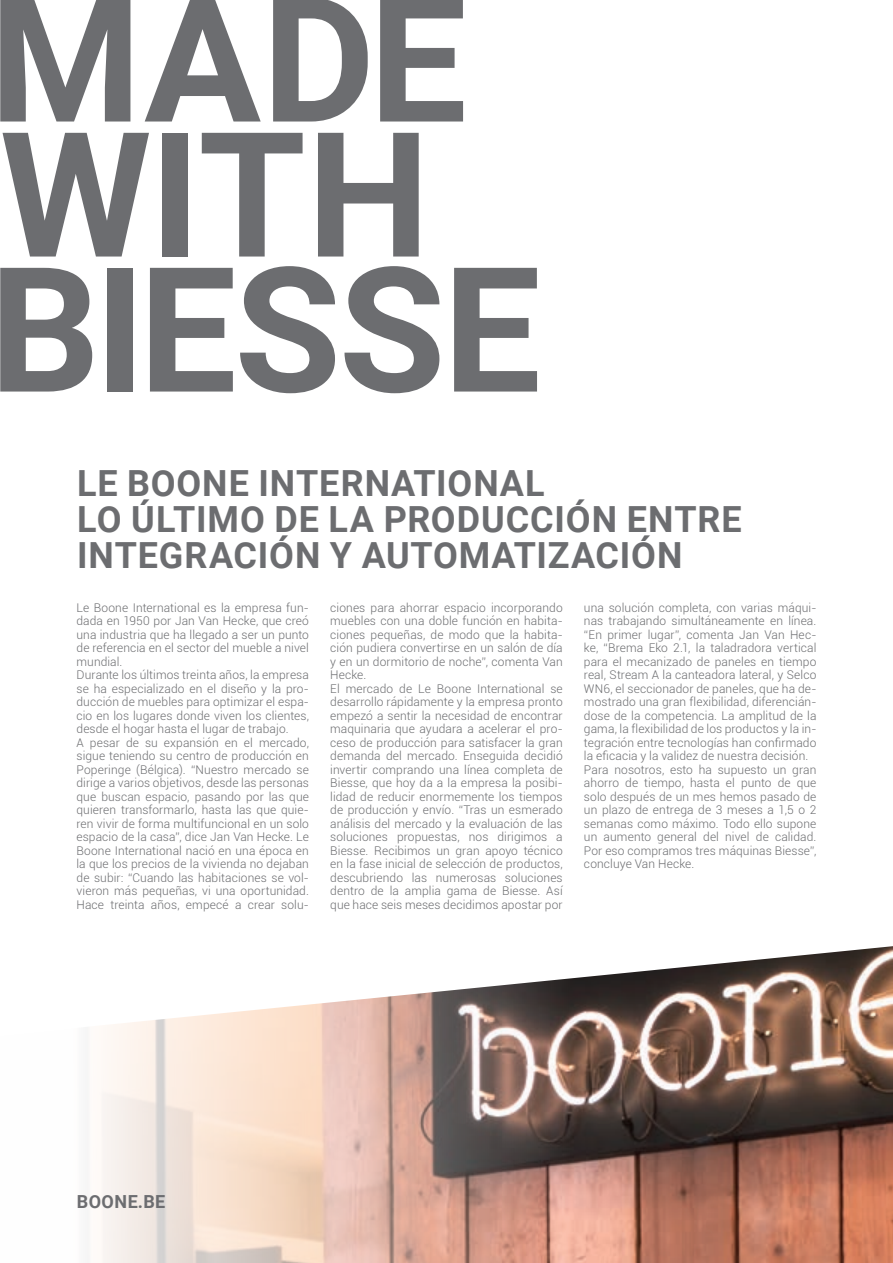
<style>
.page{position:relative;width:893px;height:1263px;background:#fff}
.page>*{position:absolute;margin:0;border:0;box-sizing:border-box;transform-origin:0 0}
.t1{font:700 174px "Roboto";letter-spacing:-.015em;color:#6c6d70}
.t2{font:700 36px "Roboto";letter-spacing:.025em;color:#6c6d70}
.t3{font:700 18px "Roboto";letter-spacing:.025em;color:#6c6d70}
.t4{font:300 12px/13.5px "Roboto";letter-spacing:.01em;color:#6c6d70;text-align:justify}
</style>
<div class="page">
<img style="left:101px;top:946px;width:791px;height:317px">
<hr style="left:892px;top:0;width:1px;height:1263px;background:#006565">
<p class="t1" style="left:-11px;top:-62px;width:479px">MADE</p>
<p class="t1" style="left:0;top:73px;width:432px">WITH</p>
<p class="t1" style="left:-11px;top:208px;width:553px">BIESSE</p>
<p class="t2" style="left:77px;top:458px;width:469px">LE BOONE INTERNATIONAL</p>
<p class="t2" style="left:77px;top:494px;width:666px">LO ÚLTIMO DE LA PRODUCCIÓN ENTRE</p>
<p class="t2" style="left:77px;top:530px;width:607px">INTEGRACIÓN Y AUTOMATIZACIÓN</p>
<p class="t4" style="left:77px;top:600px;width:234px">Le Boone International es la empresa fun&shy;dada en 1950 por Jan Van Hecke, que creó una industria que ha llegado a ser un punto de referencia en el sector del mueble a nivel mundial.</p>
<p class="t4" style="left:77px;top:668px;width:234px">Durante los últimos treinta años, la empresa se ha especializado en el diseño y la pro&shy;ducción de muebles para optimizar el espa&shy;cio en los lugares donde viven los clientes, desde el hogar hasta el lugar de trabajo.</p>
<p class="t4" style="left:77px;top:735px;width:234px">A pesar de su expansión en el mercado, sigue teniendo su centro de producción en Poperinge (Bélgica). “Nuestro mercado se dirige a varios objetivos, desde las personas que buscan espacio, pasando por las que quieren transformarlo, hasta las que quie&shy;ren vivir de forma multifuncional en un solo espacio de la casa”, dice Jan Van Hecke. Le Boone International nació en una época en la que los precios de la vivienda no dejaban de subir: “Cuando las habitaciones se vol&shy;vieron más pequeñas, vi una oportunidad.<br>Hace treinta años, empecé a crear solu-</p>
<p class="t4" style="left:330px;top:600px;width:234px">ciones para ahorrar espacio incorporando muebles con una doble función en habita&shy;ciones pequeñas, de modo que la habita&shy;ción pudiera convertirse en un salón de día y en un dormitorio de noche”, comenta Van Hecke.</p>
<p class="t4" style="left:330px;top:681px;width:234px">El mercado de Le Boone International se desarrollo rápidamente y la empresa pronto empezó a sentir la necesidad de encontrar maquinaria que ayudara a acelerar el pro&shy;ceso de producción para satisfacer la gran demanda del mercado. Enseguida decidió invertir comprando una línea completa de Biesse, que hoy da a la empresa la posibi&shy;lidad de reducir enormemente los tiempos de producción y envío. “Tras un esmerado análisis del mercado y la evaluación de las soluciones propuestas, nos dirigimos a Biesse. Recibimos un gran apoyo técnico en la fase inicial de selección de productos, descubriendo las numerosas soluciones dentro de la amplia gama de Biesse. Así que hace seis meses decidimos apostar por</p>
<p class="t4" style="left:584px;top:600px;width:234px">una solución completa, con varias máqui&shy;nas trabajando simultáneamente en línea. “En primer lugar”, comenta Jan Van Hec&shy;ke, “Brema Eko 2.1, la taladradora vertical para el mecanizado de paneles en tiempo real, Stream A la canteadora lateral, y Selco WN6, el seccionador de paneles, que ha de&shy;mostrado una gran flexibilidad, diferencián&shy;dose de la competencia. La amplitud de la gama, la flexibilidad de los productos y la in&shy;tegración entre tecnologías han confirmado la eficacia y la validez de nuestra decisión.</p>
<p class="t4" style="left:584px;top:762px;width:234px">Para nosotros, esto ha supuesto un gran ahorro de tiempo, hasta el punto de que solo después de un mes hemos pasado de un plazo de entrega de 3 meses a 1,5 o 2 semanas como máximo. Todo ello supone un aumento general del nivel de calidad.<br>Por eso compramos tres máquinas Biesse”, concluye Van Hecke.</p>
<p class="t3" style="left:77px;top:1189px;width:90px">BOONE.BE</p>
</div>
